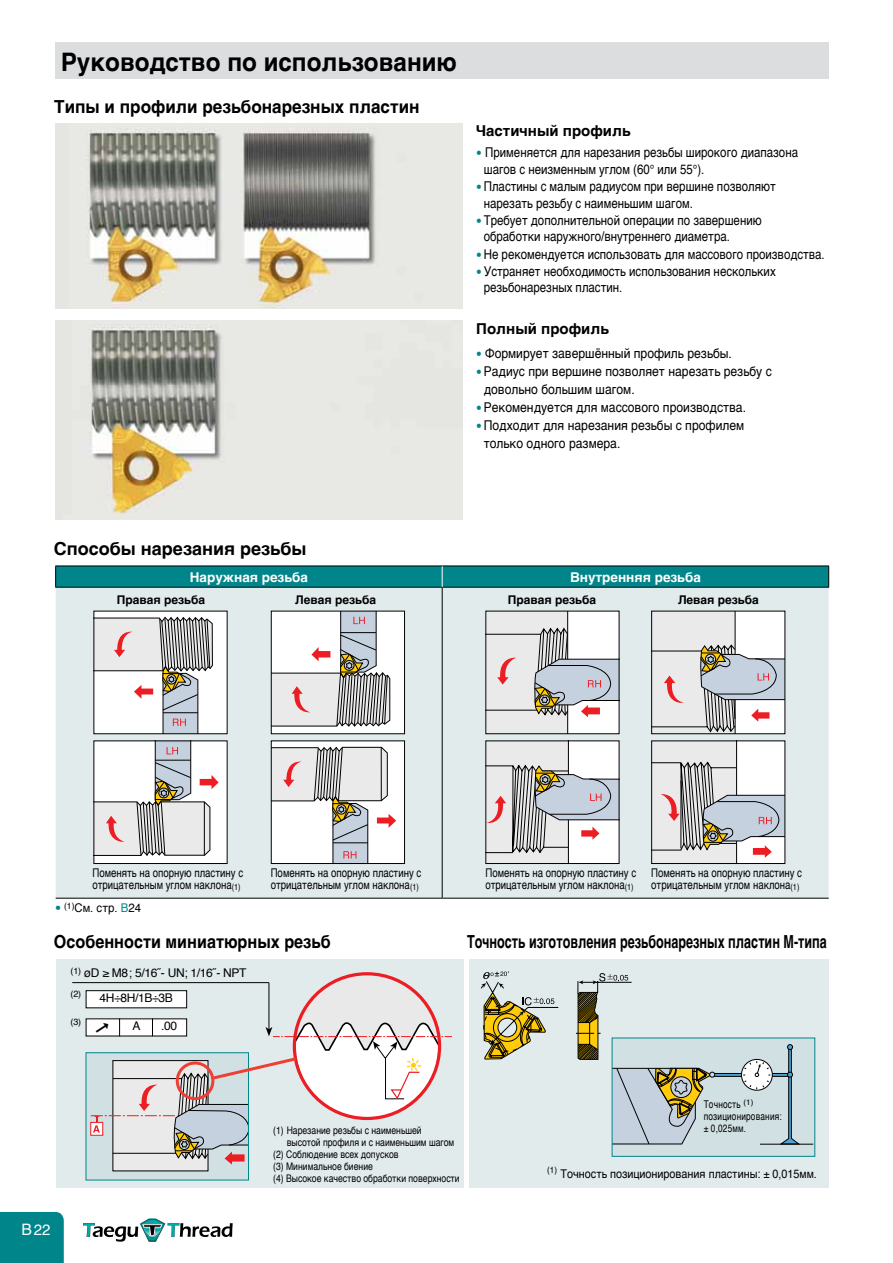
<style>
.page{position:relative;width:893px;height:1263px;background:#fff}
.page>*{position:absolute;margin:0;border:0;box-sizing:border-box;transform-origin:0 0}
.t1{font:700 25.5px "Helvetica";color:#000;scale:.95 1}
.t2{font:700 18px "Helvetica";color:#000;scale:.7 1}
.t3{font:700 18px "Helvetica";color:#000;scale:.95 1}
.t4{font:700 18px "Helvetica";color:#000;scale:.9 1}
.t5{font:700 18px "Helvetica";color:#000}
.t6{font:700 15px "Helvetica";color:#000}
.t7{font:15px "Helvetica";color:#fff}
.t8{font:13.5px/16.5px "Helvetica";color:#000;scale:.85 1}
.t9{font:13.5px/18px "Helvetica";color:#000;scale:.9 1}
.t10{font:700 13.5px "Helvetica";color:#fff}
.t11{font:12px/12px "Helvetica";color:#000;scale:.8 1}
.t12{font:700 12px "Helvetica";color:#000}
.t13{font:12px "Helvetica";color:#000;scale:.9 1}
.t14{font:12px/24.6px "Helvetica";letter-spacing:-.025em;color:#000}
.t15{font:12px "Helvetica";color:#000;scale:.95 1}
.t16{font:12px "Helvetica";color:#000}
.t17{font:10.65px/12px "Helvetica";letter-spacing:.025em;color:#000;scale:.77 1}
.t18{font:10.5px "Helvetica";color:#000;scale:.82 1}
.t19{font:9px "Helvetica";color:#000}
.t20{font:7.95px "Helvetica";color:#000}
.s1{font-family:"Helvetica Neue";font-size:12px;color:#00868a}
.s2{font-family:"Helvetica Neue";color:#00868a}
.s3{color:#00868a}
.s4{font-size:15.75px}
</style>
<div class="page">
<div style="left:55px;top:43px;width:774px;height:36px;background:#dcddde"></div>
<img style="left:56px;top:124px;width:406px;height:184px">
<img style="left:56px;top:320px;width:406px;height:200px">
<div style="left:56px;top:588px;width:773px;height:310px;background:#e2ebec"></div>
<hr style="left:55px;top:587px;width:387px;height:1px;background:#000">
<hr style="left:442px;top:587px;width:387px;height:1px;background:#000">
<hr style="left:442px;top:588px;width:1px;height:310px;background:#000">
<svg style="left:55px;top:566px;width:774px;height:21px;background:#008184"></svg>
<hr style="left:56px;top:898px;width:386px;height:1px;background:#000">
<hr style="left:442px;top:898px;width:387px;height:1px;background:#000">
<div style="left:94px;top:611px;width:133px;height:123px;background:#fff"></div>
<svg style="left:96px;top:617px;width:117px;height:115px"></svg>
<div style="left:94px;top:741px;width:133px;height:122px;background:#fff"></div>
<svg style="left:96px;top:742px;width:123px;height:114px"></svg>
<div style="left:271px;top:611px;width:134px;height:123px;background:#fff"></div>
<svg style="left:273px;top:613px;width:117px;height:114px"></svg>
<div style="left:271px;top:611px;width:134px;height:123px;border:1px solid #000"></div>
<div style="left:271px;top:741px;width:134px;height:122px;background:#fff"></div>
<svg style="left:273px;top:747px;width:123px;height:115px"></svg>
<div style="left:271px;top:740px;width:134px;height:124px;border:1px solid #000"></div>
<svg style="left:487px;top:613px;width:130px;height:119px"></svg>
<svg style="left:487px;top:742px;width:130px;height:120px"></svg>
<svg style="left:653px;top:613px;width:130px;height:119px"></svg>
<div style="left:651px;top:611px;width:134px;height:123px;border:1px solid #000"></div>
<svg style="left:653px;top:742px;width:130px;height:120px"></svg>
<div style="left:651px;top:740px;width:134px;height:124px;border:1px solid #000"></div>
<div style="left:469px;top:959px;width:360px;height:229px;background:#e2ebec"></div>
<div style="left:56px;top:959px;width:407px;height:229px;background:#e2ebec"></div>
<svg style="left:481px;top:971px;width:78px;height:89px"></svg>
<div style="left:483px;top:1004px;width:48px;height:47px;border:1px dashed #000;border-radius:50%"></div>
<div style="left:612px;top:1038px;width:203px;height:118px;background:#d1e0e2"></div>
<svg style="left:773px;top:1073px;width:6px;height:4px"></svg>
<div style="left:741px;top:1059px;width:32px;height:31px;border:1px solid #000;border-radius:50%"></div>
<svg style="left:576px;top:973px;width:195px;height:172px"></svg>
<hr style="left:760px;top:1144px;width:53px;height:1px;background:#000">
<svg style="left:779px;top:1044px;width:21px;height:100px"></svg>
<hr style="left:72px;top:982px;width:197px;height:1px;background:#000">
<div style="left:86px;top:991px;width:101px;height:17px;background:#fff"></div>
<div style="left:86px;top:1019px;width:101px;height:17px;background:#fff"></div>
<div style="left:86px;top:1053px;width:162px;height:127px;background:#d1e0e2"></div>
<div style="left:113px;top:1060px;width:95px;height:111px;background:#eaeaea"></div>
<div style="left:90px;top:1122px;width:13px;height:13px;background:#e84e53"></div>
<div style="left:0;top:1212px;width:64px;height:51px;background:#00868a"></div>
<svg style="left:83px;top:1218px;width:150px;height:24px"></svg>
<svg style="left:91px;top:974px;width:360px;height:190px"></svg>
<h1 class="t1" style="left:61px;top:41px;width:418px">Руководство по использованию</h1>
<h2 class="t3" style="left:54px;top:92px;width:386px">Типы и профили резьбонарезных пластин</h2>
<p class="t6" style="left:476px;top:119px;width:156px">Частичный профиль</p>
<p class="t8" style="left:484px;top:145px;width:371px;text-indent:-8px"><span class="s1">•</span> Применяется для нарезания резьбы широкого диапазона шагов с неизменным углом (60° или 55°).</p>
<p class="t8" style="left:484px;top:179px;width:345px;text-indent:-8px"><span class="s1">•</span> Пластины с малым радиусом при вершине позволяют нарезать резьбу с наименьшим шагом.</p>
<p class="t8" style="left:484px;top:212px;width:328px;text-indent:-8px"><span class="s1">•</span> Требует дополнительной операции по завершению обработки наружного/внутреннего диаметра.</p>
<p class="t8" style="left:476px;top:246px;width:412px"><span class="s1">•</span> Не рекомендуется использовать для массового производства.</p>
<p class="t8" style="left:484px;top:263px;width:345px;text-indent:-8px"><span class="s1">•</span> Устраняет необходимость использования нескольких резьбонарезных пластин.</p>
<p class="t6" style="left:476px;top:316px;width:134px">Полный профиль</p>
<p class="t9" style="left:476px;top:345px;width:286px"><span class="s1">•</span> Формирует завершённый профиль резьбы.</p>
<p class="t9" style="left:484px;top:363px;width:321px;text-indent:-8px"><span class="s1">•</span> Радиус при вершине позволяет нарезать резьбу с довольно большим шагом.</p>
<p class="t9" style="left:476px;top:399px;width:301px"><span class="s1">•</span> Рекомендуется для массового производства.</p>
<p class="t9" style="left:484px;top:417px;width:291px;text-indent:-8px"><span class="s1">•</span> Подходит для нарезания резьбы с профилем только одного размера.</p>
<h2 class="t5" style="left:54px;top:534px;width:254px">Способы нарезания резьбы</h2>
<p class="t10" style="left:190px;top:566px;width:120px">Наружная резьба</p>
<p class="t10" style="left:570px;top:566px;width:132px">Внутренняя резьба</p>
<p class="t12" style="left:117px;top:590px;width:90px">Правая резьба</p>
<p class="t12" style="left:295px;top:590px;width:83px">Левая резьба</p>
<p class="t12" style="left:508px;top:590px;width:90px">Правая резьба</p>
<p class="t12" style="left:678px;top:590px;width:83px">Левая резьба</p>
<p class="t11" style="left:92px;top:867px;width:190px">Поменять на опорную пластину с отрицательным углом наклона<sub>(1)</sub></p>
<p class="t11" style="left:485px;top:867px;width:190px">Поменять на опорную пластину с отрицательным углом наклона<sub>(1)</sub></p>
<p class="t11" style="left:271px;top:867px;width:190px">Поменять на опорную пластину с отрицательным углом наклона<sub>(1)</sub></p>
<p class="t11" style="left:651px;top:867px;width:190px">Поменять на опорную пластину с отрицательным углом наклона<sub>(1)</sub></p>
<p class="t15" style="left:55px;top:898px;width:92px"><span class="s2">•</span> <sup>(1)</sup>См. стр. <span class="s3">B</span>24</p>
<h2 class="t4" style="left:54px;top:927px;width:309px">Особенности миниатюрных резьб</h2>
<h2 class="t2" style="left:467px;top:927px;width:515px">Точность изготовления резьбонарезных пластин М-типа</h2>
<p class="t14" style="left:71px;top:961px;width:177px"><sup>(1)</sup> øD ≥ M8; 5/16˝- UN; 1/16˝- NPT <sup>(2)</sup> 4H÷8H/1B÷3B</p>
<p class="t19" style="left:71px;top:1015px;width:12px">(3)</p>
<p class="t16" style="left:133px;top:1017px;width:10px">A</p>
<p class="t16" style="left:161px;top:1017px;width:18px">.00</p>
<p class="t7" style="left:21px;top:1218px;width:31px"><span class="s4">B</span> 22</p>
<p class="t18" style="left:273px;top:1122px;width:183px">(1) Нарезание резьбы с наименьшей</p>
<p class="t18" style="left:287px;top:1134px;width:206px">высотой профиля и с наименьшим шагом</p>
<p class="t18" style="left:273px;top:1146px;width:155px">(2) Соблюдение всех допусков</p>
<p class="t18" style="left:273px;top:1158px;width:123px">(3) Минимальное биение</p>
<p class="t18" style="left:273px;top:1170px;width:229px">(4) Высокое качество обработки поверхности</p>
<p class="t20" style="left:743px;top:1096px;width:12px">(1)</p>
<p class="t17" style="left:704px;top:1099px;width:103px">Точность позиционирования: ± 0,025мм.</p>
<p class="t13" style="left:547px;top:1164px;width:301px"><sup>(1)</sup> Точность позиционирования пластины: ± 0,015мм.</p>
</div>
